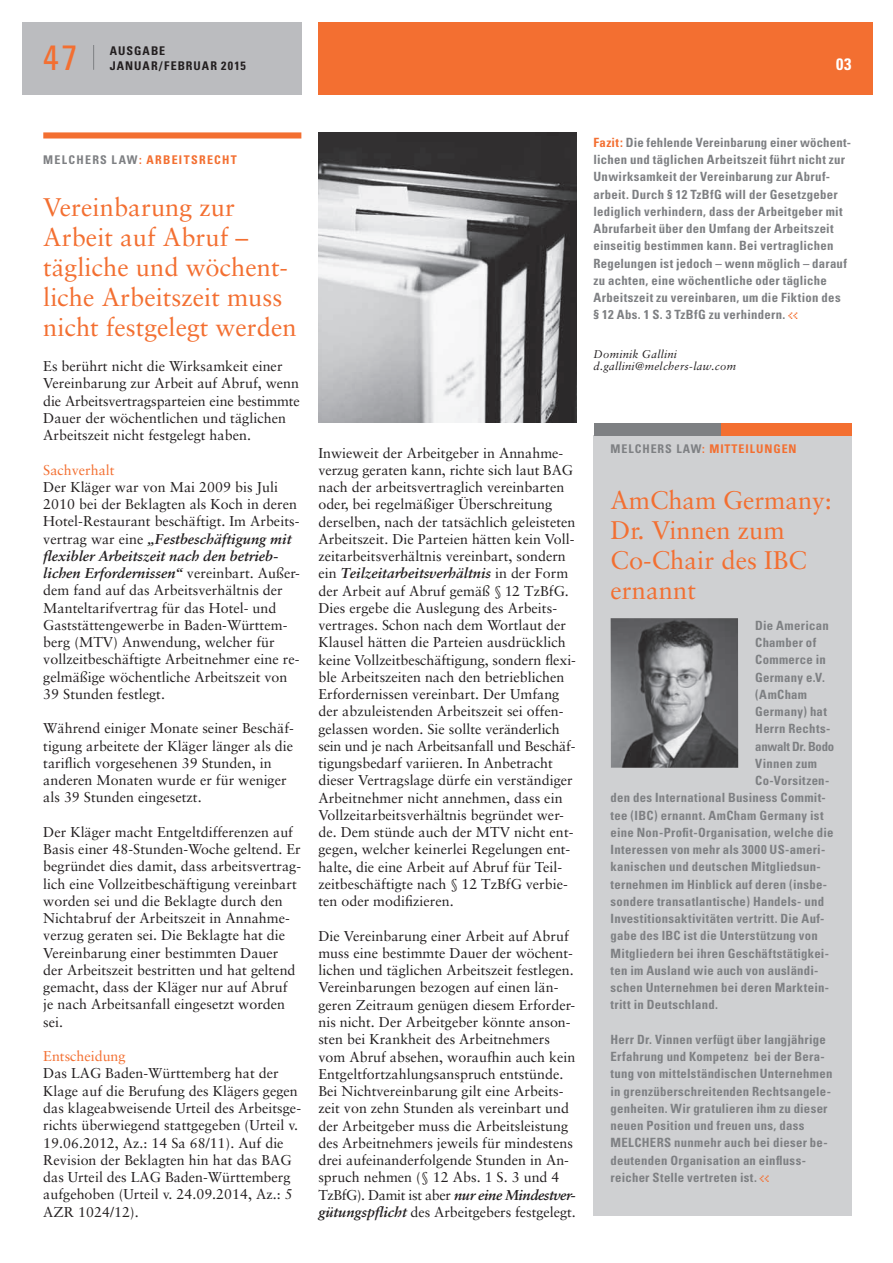
<style>
.page{position:relative;width:893px;height:1263px;background:#fff}
.page>*{position:absolute;margin:0;border:0;box-sizing:border-box;transform-origin:0 0}
.t1{font:condensed 35.25px "Univers";color:#f36f31}
.t2{font:25.5px/30px "Sabon";color:#f36f31}
.t3{font:700 condensed 16.5px "Univers";color:#fff}
.t4{font:14.25px/17.2px "Sabon";color:#231f20}
.t5{font:14.25px "Sabon";color:#f36f31}
.t6{font:700 condensed 12.75px/17.2px "Univers";letter-spacing:.025em;color:#7e8083}
.t7{font:700 condensed 12px "Univers";letter-spacing:.085em;color:#231f20}
.t8{font:700 condensed 12px "Univers";letter-spacing:.105em;color:#f36f31}
.t9{font:700 condensed 12px "Univers";letter-spacing:.08em;color:#f36f31}
.t10{font:italic 11.25px/12.8px "Sabon";letter-spacing:.025em;color:#231f20}
.s1{color:#7e8083}
.s2{font-weight:700;font-style:italic}
.s3{color:#f36f31}
.s4{font-family:"Eboy EXT Alpha";font-weight:400;font-stretch:normal;font-size:10.5px;color:#f36f31}
</style>
<div class="page">
<div style="left:22px;top:22px;width:279px;height:73px;background:#bbbcbf"></div>
<div style="left:318px;top:22px;width:554px;height:73px;background:#f36f31"></div>
<svg style="left:93px;top:45px;width:1px;height:25px"></svg>
<div style="left:43px;top:132px;width:258px;height:7px;background:#f36f31"></div>
<img style="left:318px;top:132px;width:258px;height:291px">
<div style="left:593px;top:436px;width:258px;height:780px;background:#cfd0d2"></div>
<div style="left:593px;top:423px;width:128px;height:13px;background:#7e8083"></div>
<div style="left:721px;top:423px;width:130px;height:13px;background:#f36f31"></div>
<img style="left:610px;top:618px;width:128px;height:150px">
<h1 class="t1" style="left:43px;top:35px;width:36px">47</h1>
<p class="t7" style="left:110px;top:43px;width:57px">AUSGABE</p>
<p class="t7" style="left:110px;top:59px;width:138px">JANUAR/FEBRUAR 2015</p>
<p class="t3" style="left:836px;top:54px;width:17px">03</p>
<p class="t8" style="left:43px;top:152px;width:195px"><span class="s1">MELCHERS LAW</span>: ARBEITSRECHT</p>
<h2 class="t2" style="left:43px;top:192px;width:255px">Vereinbarung zur<br>Arbeit auf Abruf – tägliche und wöchent&shy;liche Arbeitszeit muss nicht festgelegt werden</h2>
<p class="t4" style="left:43px;top:357px;width:258px">Es berührt nicht die Wirksamkeit einer Vereinbarung zur Arbeit auf Abruf, wenn die Arbeitsvertragsparteien eine bestimmte Dauer der wöchentlichen und täglichen Arbeitszeit nicht festgelegt haben.</p>
<p class="t5" style="left:43px;top:461px;width:73px">Sachverhalt</p>
<p class="t4" style="left:43px;top:478px;width:258px">Der Kläger war von Mai 2009 bis Juli 2010 bei der Beklagten als Koch in deren Hotel-Restaurant beschäftigt. Im Arbeits&shy;vertrag war eine <span class="s2">„Festbeschäftigung mit flexibler Arbeitszeit nach den betrieb&shy;lichen Erfordernissen“</span> vereinbart. Außer&shy;dem fand auf das Arbeitsverhältnis der Manteltarifvertrag für das Hotel- und Gaststättengewerbe in Baden-Württem&shy;berg (MTV) Anwendung, welcher für vollzeitbeschäftigte Arbeitnehmer eine re&shy;gelmäßige wöchentliche Arbeitszeit von 39 Stunden festlegt.</p>
<p class="t4" style="left:43px;top:720px;width:252px">Während einiger Monate seiner Beschäf&shy;tigung arbeitete der Kläger länger als die tariflich vorgesehenen 39 Stunden, in anderen Monaten wurde er für weniger als 39 Stunden eingesetzt.</p>
<p class="t4" style="left:43px;top:823px;width:259px">Der Kläger macht Entgeltdifferenzen auf Basis einer 48-Stunden-Woche geltend. Er begründet dies damit, dass arbeitsvertrag&shy;lich eine Vollzeitbeschäftigung vereinbart worden sei und die Beklagte durch den Nichtabruf der Arbeitszeit in Annahme&shy;verzug geraten sei. Die Beklagte hat die Vereinbarung einer bestimmten Dauer der Arbeitszeit bestritten und hat geltend gemacht, dass der Kläger nur auf Abruf je nach Arbeitsanfall eingesetzt worden sei.</p>
<p class="t5" style="left:43px;top:1048px;width:84px">Entscheidung</p>
<p class="t4" style="left:43px;top:1065px;width:259px">Das LAG Baden-Württemberg hat der Klage auf die Berufung des Klägers gegen das klageabweisende Urteil des Arbeitsge&shy;richts überwiegend stattgegeben (Urteil v.<br>19.06.2012, Az.: 14 Sa 68/11). Auf die Revision der Beklagten hin hat das BAG das Urteil des LAG Baden-Württemberg aufgehoben (Urteil v. 24.09.2014, Az.: 5<br>AZR 1024/12).</p>
<p class="t4" style="left:318px;top:444px;width:259px">Inwieweit der Arbeitgeber in Annahme&shy;verzug geraten kann, richte sich laut BAG nach der arbeitsvertraglich vereinbarten oder, bei regelmäßiger Überschreitung derselben, nach der tatsächlich geleisteten Arbeitszeit. Die Parteien hätten kein Voll&shy;zeitarbeitsverhältnis vereinbart, sondern ein <span class="s2">Teilzeitarbeitsverhältnis</span> in der Form der Arbeit auf Abruf gemäß § 12 TzBfG.<br>Dies ergebe die Auslegung des Arbeits&shy;vertrages. Schon nach dem Wortlaut der Klausel hätten die Parteien ausdrücklich keine Vollzeitbeschäftigung, sondern flexi&shy;ble Arbeitszeiten nach den betrieblichen Erfordernissen vereinbart. Der Umfang der abzuleistenden Arbeitszeit sei offen&shy;gelassen worden. Sie sollte veränderlich sein und je nach Arbeits anfall und Be schäf&shy;tigungsbedarf variieren. In Anbetracht dieser Vertragslage dürfe ein verständiger Arbeitnehmer nicht annehmen, dass ein Vollzeitarbeitsverhältnis begründet wer&shy;de. Dem stünde auch der MTV nicht ent&shy;gegen, welcher keinerlei Regelungen ent&shy;halte, die eine Arbeit auf Abruf für Teil&shy;zeitbeschäftigte nach § 12 TzBfG verbie&shy;ten oder modifizieren.</p>
<p class="t4" style="left:318px;top:927px;width:259px">Die Vereinbarung einer Arbeit auf Abruf muss eine bestimmte Dauer der wöchent&shy;lichen und täglichen Arbeitszeit festlegen.<br>Vereinbarungen bezogen auf einen län&shy;geren Zeitraum genügen diesem Erforder&shy;nis nicht. Der Arbeitgeber könnte anson&shy;sten bei Krankheit des Arbeitnehmers vom Abruf absehen, woraufhin auch kein Entgeltfortzahlungsanspruch entstünde.<br>Bei Nichtvereinbarung gilt eine Arbeits&shy;zeit von zehn Stunden als vereinbart und der Arbeitgeber muss die Arbeitsleistung des Arbeitnehmers jeweils für mindestens drei aufeinanderfolgende Stunden in An&shy;spruch nehmen (§ 12 Abs. 1 S. 3 und 4<br>TzBfG). Damit ist aber <span class="s2">nur eine Mindestver&shy;gütungspflicht</span> des Arbeitgebers festgelegt.</p>
<p class="t6" style="left:593px;top:134px;width:259px"><span class="s3">Fazit:</span> Die fehlende Vereinbarung einer wöchent&shy;lichen und täglichen Arbeitszeit führt nicht zur Unwirksamkeit der Vereinbarung zur Abruf&shy;arbeit. Durch § 12 TzBfG will der Gesetzgeber lediglich verhindern, dass der Arbeitgeber mit Abrufarbeit über den Umfang der Arbeitszeit einseitig bestimmen kann. Bei vertraglichen Regelungen ist jedoch – wenn möglich – darauf zu achten, eine wöchentliche oder tägli che Arbeitszeit zu vereinbaren, um die Fiktion des<br>§ 12 Abs. 1 S. 3 TzBfG zu verhindern. <span class="s4">&lt;&lt;</span></p>
<p class="t10" style="left:593px;top:347px;width:144px">Dominik Gallini d.gallini@melchers-law.com</p>
<p class="t9" style="left:610px;top:441px;width:187px"><span class="s1">MELCHERS LAW</span>: MITTEILUNGEN</p>
<h2 class="t2" style="left:610px;top:485px;width:223px">AmCham Germany:<br>Dr. Vinnen zum<br>Co-Chair des IBC ernannt</h2>
<p class="t6" style="left:755px;top:617px;width:75px">Die American</p>
<p class="t6" style="left:755px;top:634px;width:62px">Chamber of</p>
<p class="t6" style="left:755px;top:651px;width:72px">Commerce in</p>
<p class="t6" style="left:755px;top:668px;width:71px">Germany e.V.</p>
<p class="t6" style="left:755px;top:686px;width:53px">(AmCham</p>
<p class="t6" style="left:755px;top:703px;width:73px">Germany) hat</p>
<p class="t6" style="left:755px;top:720px;width:77px">Herrn Rechts-</p>
<p class="t6" style="left:755px;top:737px;width:80px">anwalt Dr. Bodo</p>
<p class="t6" style="left:755px;top:755px;width:63px">Vinnen zum</p>
<p class="t6" style="left:755px;top:772px;width:75px">Co-Vorsitzen-</p>
<p class="t6" style="left:610px;top:789px;width:217px">den des International Business Commit-</p>
<p class="t6" style="left:610px;top:806px;width:215px">tee (IBC) ernannt. AmCham Germany ist</p>
<p class="t6" style="left:610px;top:824px;width:224px">eine Non-Profit-Organisation, welche die</p>
<p class="t6" style="left:610px;top:841px;width:216px">Interessen von mehr als 3000 US-ameri-</p>
<p class="t6" style="left:610px;top:858px;width:212px">kanischen und deutschen Mitgliedsun-</p>
<p class="t6" style="left:610px;top:875px;width:218px">ternehmen im Hinblick auf deren (insbe-</p>
<p class="t6" style="left:610px;top:893px;width:215px">sondere transatlantische) Handels- und</p>
<p class="t6" style="left:610px;top:910px;width:215px">Investitionsaktivitäten vertritt. Die Auf-</p>
<p class="t6" style="left:610px;top:927px;width:209px">gabe des IBC ist die Unterstützung von</p>
<p class="t6" style="left:610px;top:944px;width:220px">Mitgliedern bei ihren Geschäftstätigkei-</p>
<p class="t6" style="left:610px;top:962px;width:209px">ten im Ausland wie auch von ausländi-</p>
<p class="t6" style="left:610px;top:979px;width:220px">schen Unternehmen bei deren Marktein-</p>
<p class="t6" style="left:610px;top:996px;width:109px">tritt in Deutschland.</p>
<p class="t6" style="left:610px;top:1031px;width:223px">Herr Dr. Vinnen verfügt über langjährige Erfahrung und Kompetenz bei der Bera&shy;tung von mittelständischen Unternehmen in grenzüberschreitenden Rechtsangele&shy;genheiten. Wir gratulieren ihm zu dieser neuen Position und freuen uns, dass MELCHERS nunmehr auch bei dieser be&shy;deutenden Organisation an einfluss&shy;reicher Stelle vertreten ist. <span class="s4">&lt;&lt;</span></p>
</div>
